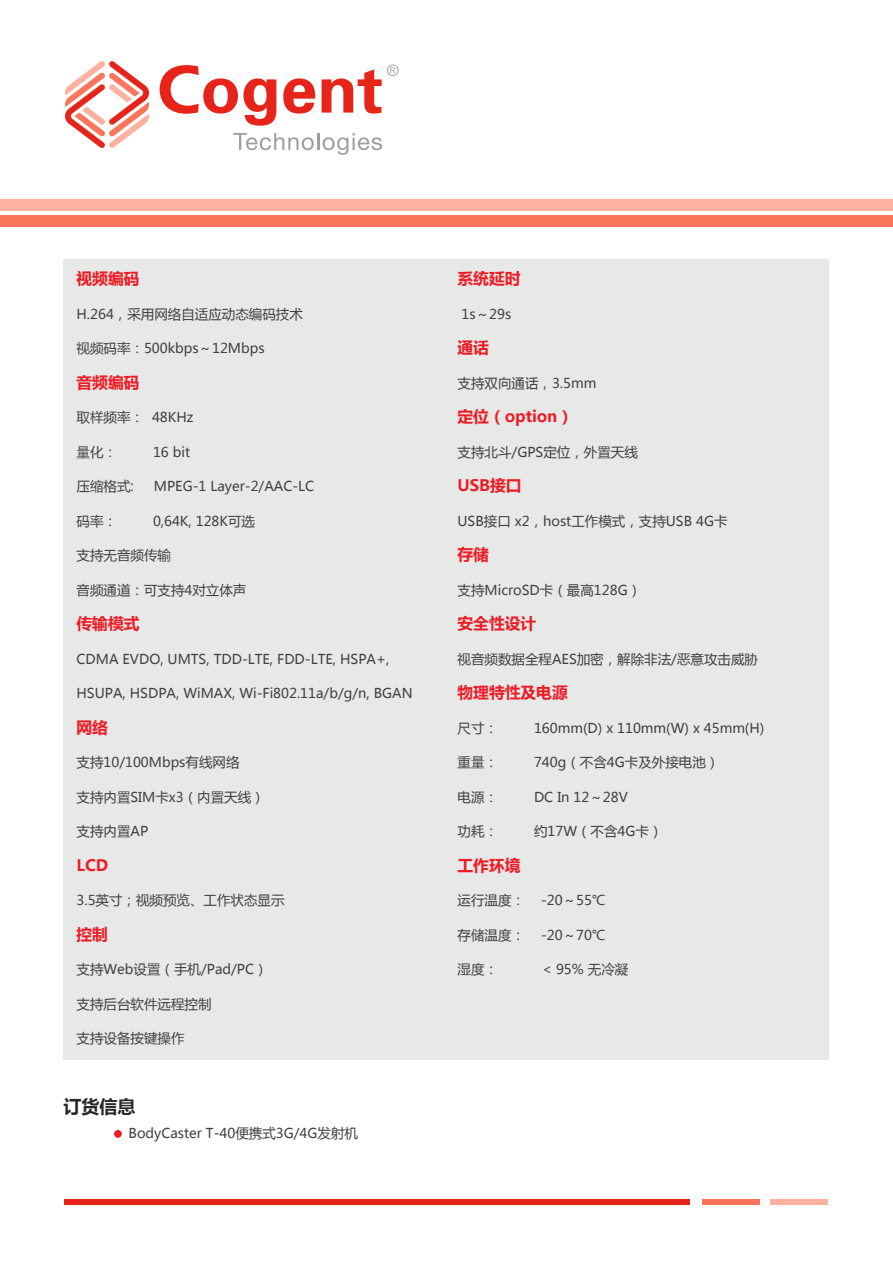
<style>
.page{position:relative;width:893px;height:1263px;background:#fff}
.page>*{position:absolute;margin:0;border:0;box-sizing:border-box;transform-origin:0 0}
.t1{font:700 18px "Microsoft Ya Hei";color:#282828}
.t2{font:700 15.75px "Microsoft Ya Hei";color:#ed1c24}
.t3{font:13.5px "Microsoft Ya Hei";color:#414142}
</style>
<div class="page">
<div style="left:64px;top:1199px;width:626px;height:5px;background:#e72419"></div>
<div style="left:770px;top:1199px;width:58px;height:5px;background:#ffb19f"></div>
<div style="left:702px;top:1199px;width:57px;height:5px;background:#fb755b"></div>
<div style="left:0;top:215px;width:893px;height:12px;background:#fb755b"></div>
<div style="left:0;top:199px;width:893px;height:11px;background:#ffb19f"></div>
<svg style="left:283px;top:78px;width:32px;height:36px"></svg>
<svg style="left:160px;top:65px;width:116px;height:61px"></svg>
<svg style="left:233px;top:133px;width:149px;height:22px"></svg>
<svg style="left:65px;top:61px;width:84px;height:87px"></svg>
<svg style="left:322px;top:64px;width:77px;height:50px"></svg>
<div style="left:63px;top:259px;width:766px;height:801px;background:#e7e8e8"></div>
<div style="left:114px;top:1130px;width:8px;height:8px;background:#ed1c24;border-radius:50%"></div>
<p class="t2" style="left:77px;top:267px;width:64px">视频编码</p>
<p class="t3" style="left:77px;top:305px;width:228px">H.264，采用网络自适应动态编码技术</p>
<p class="t3" style="left:77px;top:339px;width:190px">视频码率：500kbps～12Mbps</p>
<p class="t2" style="left:77px;top:371px;width:64px">音频编码</p>
<p class="t3" style="left:77px;top:408px;width:118px">取样频率： 48KHz</p>
<p class="t3" style="left:77px;top:443px;width:42px">量化：</p>
<p class="t3" style="left:153px;top:443px;width:39px">16 bit</p>
<p class="t3" style="left:77px;top:477px;width:59px">压缩格式:</p>
<p class="t3" style="left:154px;top:477px;width:162px">MPEG-1 Layer-2/AAC-LC</p>
<p class="t3" style="left:77px;top:512px;width:42px">码率：</p>
<p class="t3" style="left:153px;top:512px;width:104px">0,64K, 128K可选</p>
<p class="t3" style="left:77px;top:546px;width:96px">支持无音频传输</p>
<p class="t3" style="left:77px;top:581px;width:171px">音频通道：可支持4对立体声</p>
<p class="t2" style="left:77px;top:612px;width:64px">传输模式</p>
<p class="t3" style="left:77px;top:650px;width:314px">CDMA EVDO, UMTS, TDD-LTE, FDD-LTE, HSPA+,</p>
<p class="t3" style="left:77px;top:684px;width:338px">HSUPA, HSDPA, WiMAX, Wi-Fi802.11a/b/g/n, BGAN</p>
<p class="t2" style="left:77px;top:716px;width:33px">网络</p>
<p class="t3" style="left:77px;top:753px;width:165px">支持10/100Mbps有线网络</p>
<p class="t3" style="left:77px;top:788px;width:190px">支持内置SIM卡x3（内置天线）</p>
<p class="t3" style="left:77px;top:822px;width:73px">支持内置AP</p>
<p class="t2" style="left:77px;top:854px;width:33px">LCD</p>
<p class="t3" style="left:77px;top:891px;width:210px">3.5英寸；视频预览、工作状态显示</p>
<p class="t2" style="left:77px;top:923px;width:33px">控制</p>
<p class="t3" style="left:77px;top:960px;width:193px">支持Web设置（手机/Pad/PC）</p>
<p class="t3" style="left:77px;top:995px;width:136px">支持后台软件远程控制</p>
<p class="t3" style="left:77px;top:1029px;width:109px">支持设备按键操作</p>
<h1 class="t1" style="left:64px;top:1094px;width:73px">订货信息</h1>
<p class="t3" style="left:129px;top:1124px;width:231px">BodyCaster T-40便携式3G/4G发射机</p>
<p class="t2" style="left:458px;top:267px;width:64px">系统延时</p>
<p class="t3" style="left:462px;top:305px;width:51px">1s～29s</p>
<p class="t2" style="left:458px;top:336px;width:33px">通话</p>
<p class="t3" style="left:458px;top:374px;width:140px">支持双向通话，3.5mm</p>
<p class="t2" style="left:458px;top:405px;width:117px">定位（option）</p>
<p class="t3" style="left:458px;top:443px;width:182px">支持北斗/GPS定位，外置天线</p>
<p class="t2" style="left:458px;top:474px;width:65px">USB接口</p>
<p class="t3" style="left:458px;top:512px;width:272px">USB接口 x2，host工作模式，支持USB 4G卡</p>
<p class="t2" style="left:458px;top:543px;width:33px">存储</p>
<p class="t3" style="left:458px;top:581px;width:185px">支持MicroSD卡（最高128G）</p>
<p class="t2" style="left:458px;top:612px;width:80px">安全性设计</p>
<p class="t3" style="left:458px;top:650px;width:302px">视音频数据全程AES加密，解除非法/恶意攻击威胁</p>
<p class="t2" style="left:458px;top:681px;width:112px">物理特性及电源</p>
<p class="t3" style="left:458px;top:719px;width:42px">尺寸：</p>
<p class="t3" style="left:534px;top:719px;width:232px">160mm(D) x 110mm(W) x 45mm(H)</p>
<p class="t3" style="left:458px;top:753px;width:42px">重量：</p>
<p class="t3" style="left:534px;top:753px;width:187px">740g（不含4G卡及外接电池）</p>
<p class="t3" style="left:458px;top:788px;width:42px">电源：</p>
<p class="t3" style="left:534px;top:788px;width:95px">DC In 12～28V</p>
<p class="t3" style="left:458px;top:822px;width:42px">功耗：</p>
<p class="t3" style="left:534px;top:822px;width:130px">约17W（不含4G卡）</p>
<p class="t2" style="left:458px;top:854px;width:64px">工作环境</p>
<p class="t3" style="left:458px;top:891px;width:149px">运行温度： -20～55℃</p>
<p class="t3" style="left:458px;top:926px;width:149px">存储温度： -20～70℃</p>
<p class="t3" style="left:458px;top:960px;width:42px">湿度：</p>
<p class="t3" style="left:542px;top:960px;width:88px">&lt; 95% 无冷凝</p>
</div>
